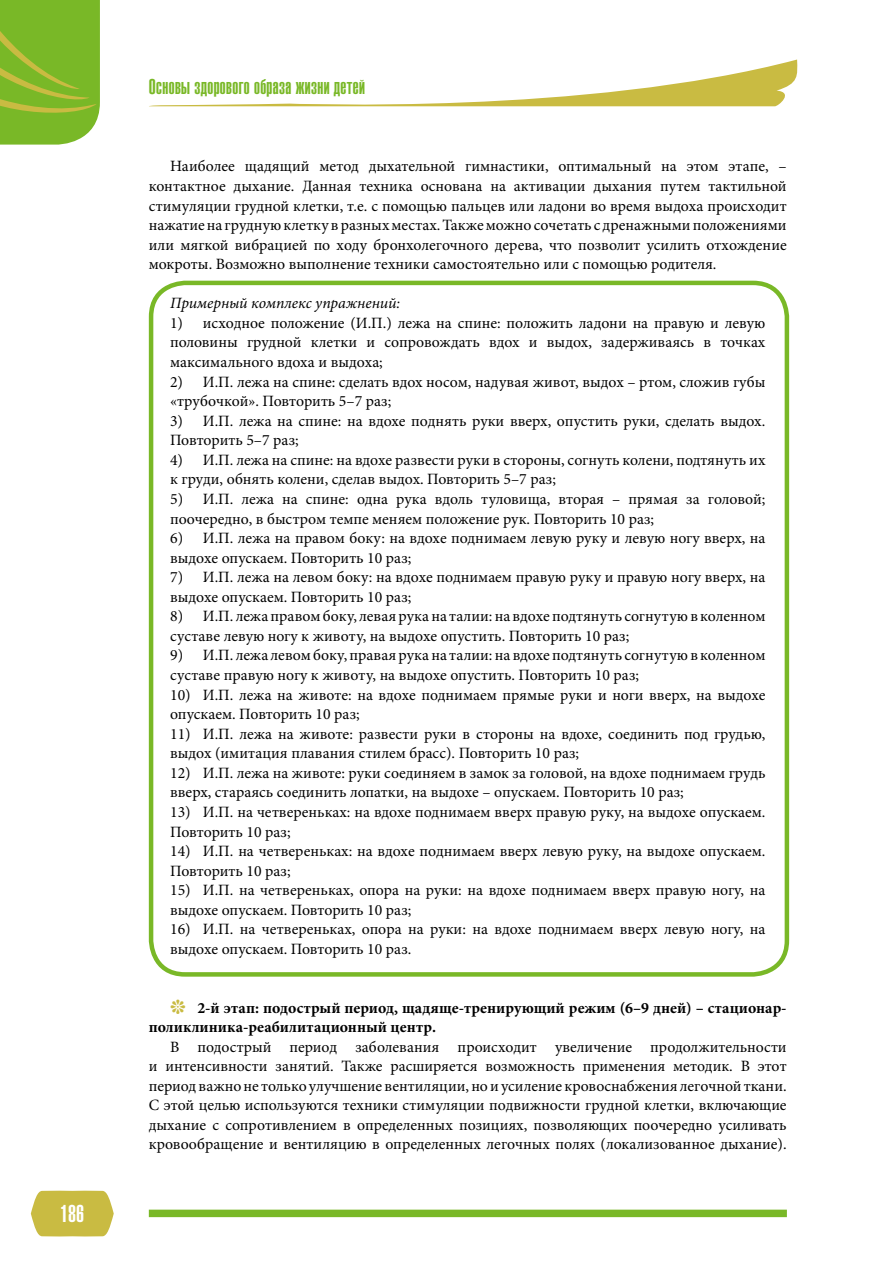
<style>
.page{position:relative;width:893px;height:1263px;background:#fff}
.page>*{position:absolute;margin:0;border:0;box-sizing:border-box;transform-origin:0 0}
.t1{font:24px "Helios Ultra Compressed";color:#fff}
.t2{font:21px "Helios Ultra Compressed";letter-spacing:.02em;color:#79b827}
.t3{font:15.75px/19.5px "Minion Pro";color:#000}
.t4{font:700 15.75px/19.5px "Minion Pro";color:#000}
.t5{font:italic 15.75px "Minion Pro";color:#000}
</style>
<div class="page">
<svg style="left:31px;top:1190px;width:83px;height:47px;background:#cfc358"></svg>
<svg style="left:149px;top:60px;width:649px;height:47px"></svg>
<svg style="left:0;top:0;width:100px;height:145px;background:#83ba2f"></svg>
<div style="left:149px;top:1209px;width:638px;height:8px;background:#79b827"></div>
<div style="left:149px;top:281px;width:640px;height:696px;border:4px solid #79b827;border-radius:34px"></div>
<h1 class="t1" style="left:60px;top:1200px;width:25px">186</h1>
<h2 class="t2" style="left:149px;top:74px;width:218px">Основы здорового образа жизни детей</h2>
<p class="t3" style="left:149px;top:157px;width:639px;text-align:justify;text-indent:21px">Наиболее щадящий метод дыхательной гимнастики, оптимальный на этом этапе, – контактное дыхание. Данная техника основана на активации дыхания путем тактильной стимуляции грудной клетки, т.е. с помощью пальцев или ладони во время выдоха происходит нажатие на грудную клетку в разных местах. Также можно сочетать с дренажными положениями или мягкой вибрацией по ходу бронхолегочного дерева, что позволит усилить отхождение мокроты. Возможно выполнение техники самостоятельно или с помощью родителя.</p>
<p class="t5" style="left:170px;top:293px;width:232px">Примерный комплекс упражнений:</p>
<p class="t3" style="left:170px;top:313px;width:597px;text-align:justify">1) исходное положение (И.П.) лежа на спине: положить ладони на правую и левую половины грудной клетки и сопровождать вдох и выдох, задерживаясь в точках максимального вдоха и выдоха;</p>
<p class="t3" style="left:170px;top:372px;width:597px">2) И.П. лежа на спине: сделать вдох носом, надувая живот, выдох – ртом, сложив губы «трубочкой». Повторить 5–7 раз;</p>
<p class="t3" style="left:170px;top:411px;width:597px">3) И.П. лежа на спине: на вдохе поднять руки вверх, опустить руки, сделать выдох.<br>Повторить 5–7 раз;</p>
<p class="t3" style="left:170px;top:450px;width:597px">4) И.П. лежа на спине: на вдохе развести руки в стороны, согнуть колени, подтянуть их к груди, обнять колени, сделав выдох. Повторить 5–7 раз;</p>
<p class="t3" style="left:170px;top:489px;width:597px">5) И.П. лежа на спине: одна рука вдоль туловища, вторая – прямая за головой; поочередно, в быстром темпе меняем положение рук. Повторить 10 раз;</p>
<p class="t3" style="left:170px;top:528px;width:597px">6) И.П. лежа на правом боку: на вдохе поднимаем левую руку и левую ногу вверх, на выдохе опускаем. Повторить 10 раз;</p>
<p class="t3" style="left:170px;top:567px;width:597px">7) И.П. лежа на левом боку: на вдохе поднимаем правую руку и правую ногу вверх, на выдохе опускаем. Повторить 10 раз;</p>
<p class="t3" style="left:170px;top:607px;width:597px">8) И.П. лежа правом боку, левая рука на талии: на вдохе подтянуть согнутую в коленном суставе левую ногу к животу, на выдохе опустить. Повторить 10 раз;</p>
<p class="t3" style="left:170px;top:646px;width:597px">9) И.П. лежа левом боку, правая рука на талии: на вдохе подтянуть согнутую в коленном суставе правую ногу к животу, на выдохе опустить. Повторить 10 раз;</p>
<p class="t3" style="left:170px;top:685px;width:597px">10) И.П. лежа на животе: на вдохе поднимаем прямые руки и ноги вверх, на выдохе опускаем. Повторить 10 раз;</p>
<p class="t3" style="left:170px;top:724px;width:597px">11) И.П. лежа на животе: развести руки в стороны на вдохе, соединить под грудью, выдох (имитация плавания стилем брасс). Повторить 10 раз;</p>
<p class="t3" style="left:170px;top:763px;width:597px">12) И.П. лежа на животе: руки соединяем в замок за головой, на вдохе поднимаем грудь вверх, стараясь соединить лопатки, на выдохе – опускаем. Повторить 10 раз;</p>
<p class="t3" style="left:170px;top:802px;width:597px">13) И.П. на четвереньках: на вдохе поднимаем вверх правую руку, на выдохе опускаем.<br>Повторить 10 раз;</p>
<p class="t3" style="left:170px;top:841px;width:597px">14) И.П. на четвереньках: на вдохе поднимаем вверх левую руку, на выдохе опускаем.<br>Повторить 10 раз;</p>
<p class="t3" style="left:170px;top:880px;width:597px">15) И.П. на четвереньках, опора на руки: на вдохе поднимаем вверх правую ногу, на выдохе опускаем. Повторить 10 раз;</p>
<p class="t3" style="left:170px;top:920px;width:597px">16) И.П. на четвереньках, опора на руки: на вдохе поднимаем вверх левую ногу, на выдохе опускаем. Повторить 10 раз.</p>
<p class="t4" style="left:149px;top:997px;width:639px;text-indent:49px">2-й этап: подострый период, щадяще-тренирующий режим (6–9 дней) – стационар&shy;поликлиника-реабилитационный центр.</p>
<p class="t3" style="left:149px;top:1037px;width:639px;text-align:justify;text-indent:21px">В подострый период заболевания происходит увеличение продолжительности и интенсивности занятий. Также расширяется возможность применения методик. В этот период важно не только улучшение вентиляции, но и усиление кровоснабжения легочной ткани.<br>С этой целью используются техники стимуляции подвижности грудной клетки, включающие дыхание с сопротивлением в определенных позициях, позволяющих поочередно усиливать кровообращение и вентиляцию в определенных легочных полях (локализованное дыхание).</p>
</div>
